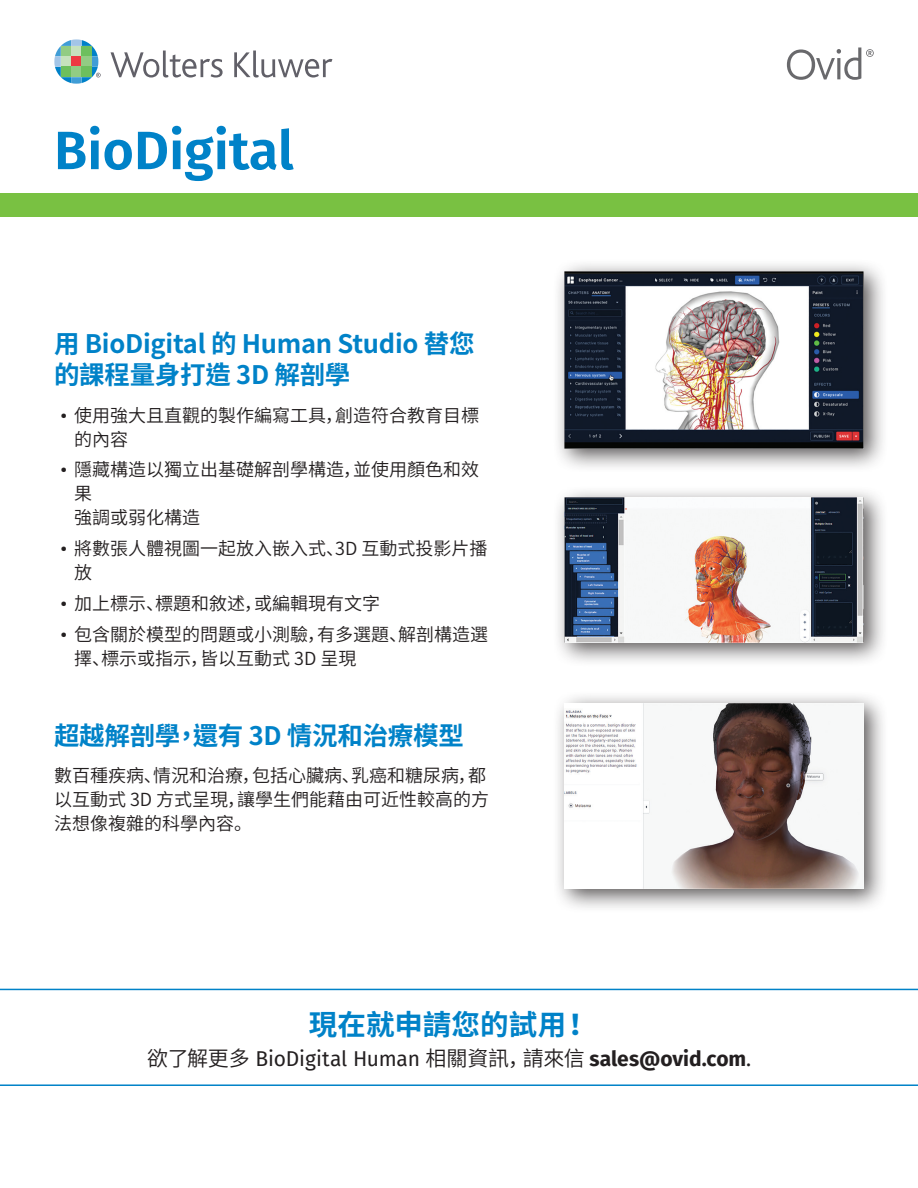
<style>
.page{position:relative;width:918px;height:1188px;background:#fff}
.page>*{position:absolute;margin:0;border:0;box-sizing:border-box;transform-origin:0 0}
.t1{font:600 54px "Fira Sans";color:#0082c8}
.t2{font:700 28.5px "Source Han Sans TC";letter-spacing:.005em;color:#0082c8}
.t3{font:700 25.5px/30.6px "Source Han Sans TC";letter-spacing:-.01em;color:#0082c8}
.t4{font:21px "Fira Sans";letter-spacing:-.01em;color:#231f20}
.t5{font:18px/24px "Source Han Sans SC";color:#231f20}
.s1{font-family:"Fira Sans";font-weight:500}
.s2{font-family:"Source Han Sans SC"}
.s3{font-weight:700}
</style>
<div class="page">
<svg style="left:0;top:989px;width:918px;height:97px"></svg>
<div style="left:552px;top:258px;width:337px;height:215px;background:#231f20;opacity:.75"></div>
<img style="left:565px;top:271px;width:299px;height:177px">
<div style="left:552px;top:690px;width:337px;height:224px;background:#231f20;opacity:.75"></div>
<img style="left:565px;top:703px;width:299px;height:186px">
<div style="left:552px;top:485px;width:337px;height:182px;background:#231f20;opacity:.75"></div>
<img style="left:565px;top:498px;width:299px;height:145px">
<div style="left:0;top:193px;width:918px;height:24px;background:#79c142"></div>
<svg style="left:111px;top:51px;width:112px;height:27px"></svg>
<svg style="left:234px;top:51px;width:98px;height:27px"></svg>
<svg style="left:54px;top:39px;width:47px;height:45px"></svg>
<svg style="left:787px;top:47px;width:87px;height:33px"></svg>
<p class="t1" style="left:54px;top:106px;width:241px">BioDigital</p>
<p class="t3" style="left:54px;top:329px;width:422px">用 BioDigital 的 Human Studio 替您的課程量身打造 3D 解剖學</p>
<p class="t5" style="left:74px;top:403px;width:406px;text-indent:-14px"><span class="s1">•</span> 使用強大且直觀的製作編寫工具，創造符合教育目標的內容</p>
<p class="t5" style="left:74px;top:458px;width:406px;text-indent:-14px"><span class="s1">•</span> 隱藏構造以獨立出基礎解剖學構造，並使用顏色和效果<br>強調或弱化構造</p>
<p class="t5" style="left:74px;top:537px;width:415px;text-indent:-14px"><span class="s1">•</span> 將數張人體視圖一起放入嵌入式、3D 互動式投影片播放</p>
<p class="t5" style="left:61px;top:592px;width:321px"><span class="s1">•</span> 加上標示、標題和敘述，或編輯現有文字</p>
<p class="t5" style="left:74px;top:622px;width:415px;text-indent:-14px"><span class="s1">•</span> 包含關於模型的問題或小測驗，有多選題、解剖構造選擇、標示或指示，皆以互動式 3D 呈現</p>
<p class="t3" style="left:54px;top:721px;width:411px">超越解剖學，還有 3D 情況和治療模型</p>
<p class="t5" style="left:54px;top:764px;width:437px">數百種疾病、情況和治療，包括心臟病、乳癌和糖尿病，都以互動式 3D 方式呈現，讓學生們能藉由可近性較高的方法想像複雜的科學內容。</p>
<p class="t2" style="left:309px;top:1008px;width:282px">現在就申請您的試用！</p>
<p class="t4" style="left:147px;top:1043px;width:606px"><span class="s2">欲了解更多</span> BioDigital Human <span class="s2">相關資訊，請來信</span> <span class="s3">sales@ovid.com</span>.</p>
</div>
